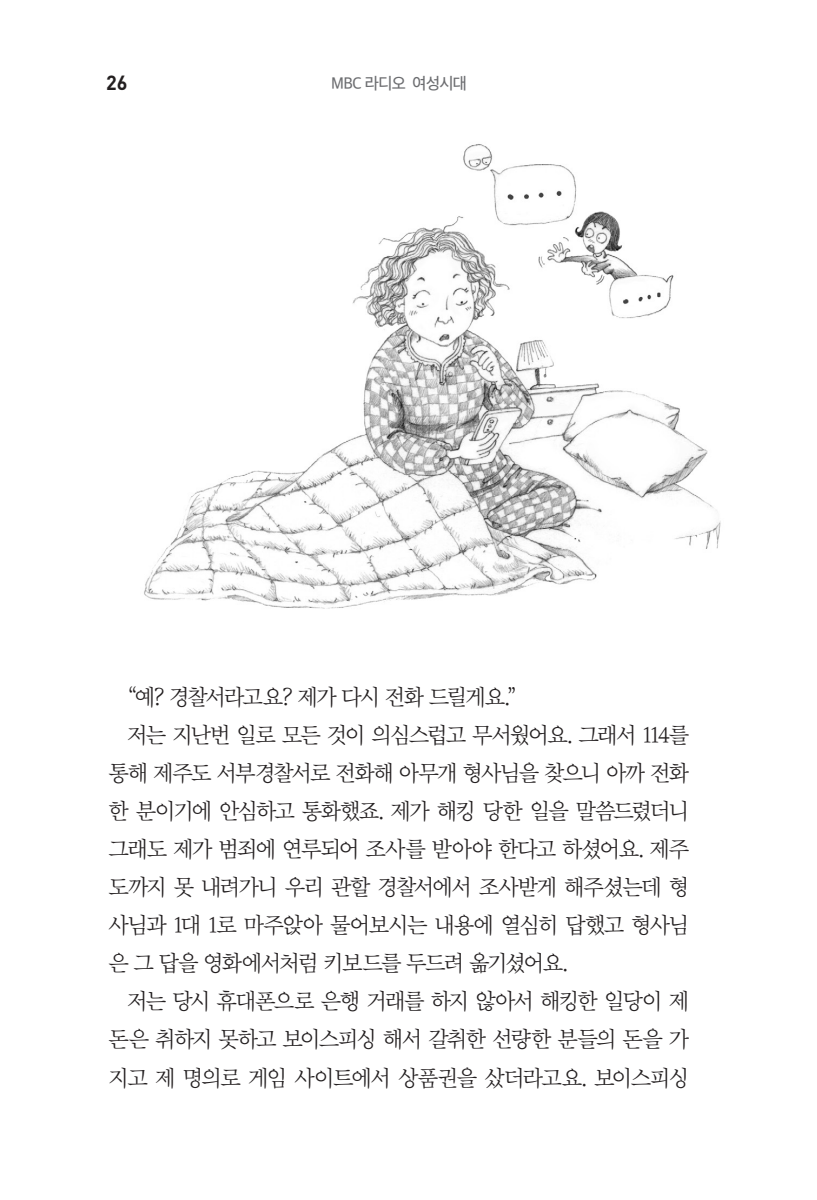
<style>
.page{position:relative;width:817px;height:1200px;background:#fff}
.page>*{position:absolute;margin:0;border:0;box-sizing:border-box;transform-origin:0 0}
.편지-첫줄{font:22.5px/38px "SD Myeongjo Neoa b Lt";letter-spacing:-.075em;color:#231f20;text-align:justify}
.t1{font:700 20.25px "DINOT";color:#231f20}
.t2{font:15.75px "SD Gothic Neoa e Md";letter-spacing:-.04em;color:#6c6d70}
</style>
<div class="page">
<img style="left:144px;top:144px;width:577px;height:465px">
<p class="t1" style="left:106px;top:67px;width:23px">26</p>
<p class="t2" style="left:331px;top:75px;width:137px">MBC 라디오 여성시대</p>
<p class="편지-첫줄" style="left:127px;top:679px;width:391px">“예? 경찰서라고요? 제가 다시 전화 드릴게요.”</p>
<p class="편지-첫줄" style="left:108px;top:717px;width:582px;text-indent:18px">저는 지난번 일로 모든 것이 의심스럽고 무서웠어요. 그래서 114를 통해 제주도 서부경찰서로 전화해 아무개 형사님을 찾으니 아까 전화 한 분이기에 안심하고 통화했죠. 제가 해킹 당한 일을 말씀드렸더니 그래도 제가 범죄에 연루되어 조사를 받아야 한다고 하셨어요. 제주 도까지 못 내려가니 우리 관할 경찰서에서 조사받게 해주셨는데 형 사님과 1대 1로 마주앉아 물어보시는 내용에 열심히 답했고 형사님 은 그 답을 영화에서처럼 키보드를 두드려 옮기셨어요.</p>
<p class="편지-첫줄" style="left:108px;top:983px;width:582px;text-indent:18px">저는 당시 휴대폰으로 은행 거래를 하지 않아서 해킹한 일당이 제 돈은 취하지 못하고 보이스피싱 해서 갈취한 선량한 분들의 돈을 가 지고 제 명의로 게임 사이트에서 상품권을 샀더라고요. 보이스피싱</p>
</div>
